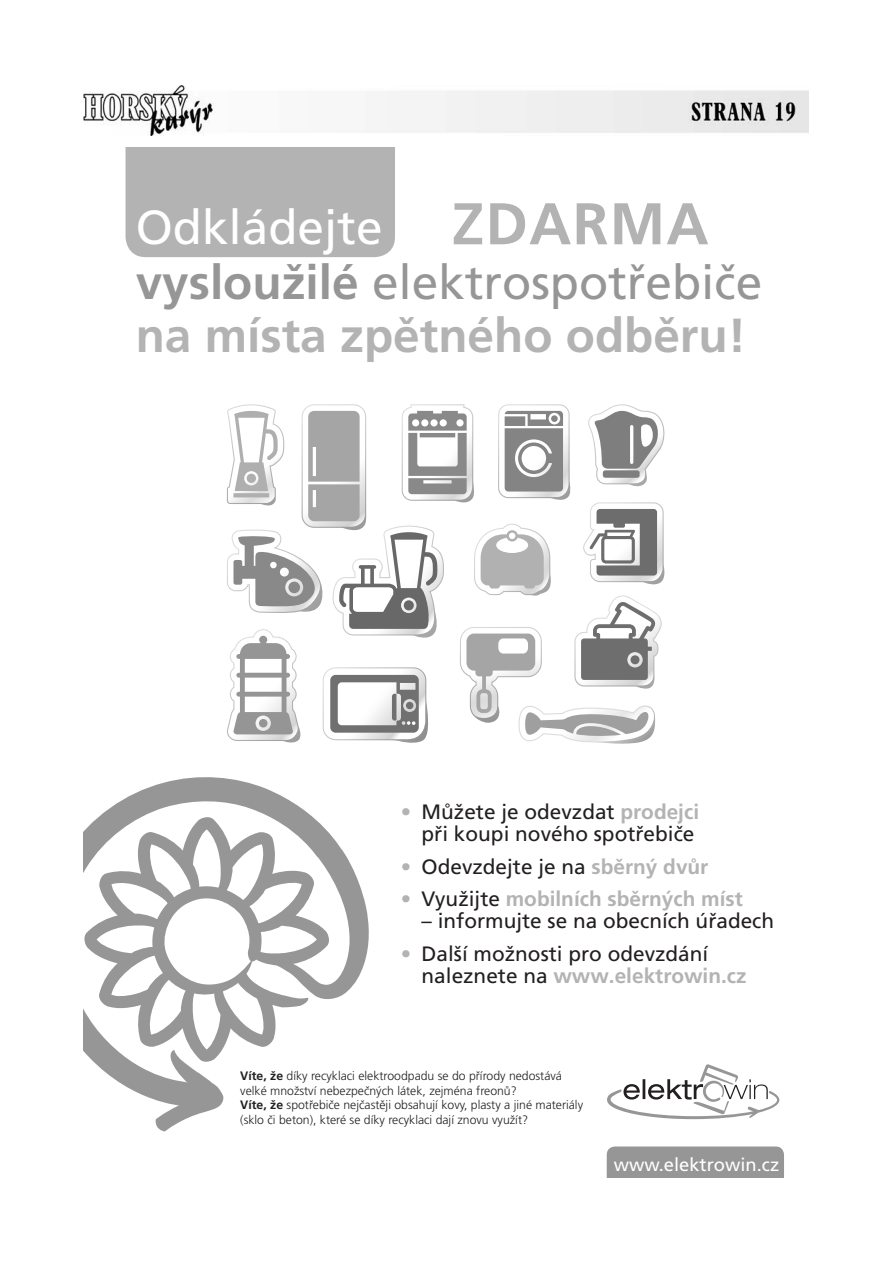
<style>
.page{position:relative;width:893px;height:1263px;background:#fff}
.page>*{position:absolute;margin:0;border:0;box-sizing:border-box;transform-origin:0 0}
.t1{font:700 58.8px "Frutiger CE";letter-spacing:.02em;color:#b3b3b3}
.t2{font:700 47.85px/54px "Frutiger CE";color:#b3b3b3}
.t3{font:20.85px/22px "Frutiger CE";color:#231f20;text-align:right}
.t4{font:700 20.85px "Frutiger CE";color:#b3b3b3}
.t5{font:18.45px "Frutiger CE";color:#fff}
.t6{font:300 12.3px/14.7px "Frutiger CE";color:#231f20}
.s1{font-weight:400;color:#fff}
.s2{color:#969696}
.s3{font-weight:400;color:#969696}
.s4{color:#b3b3b3}
.s5{font-weight:700;color:#b3b3b3}
.s6{font-weight:400}
.s7{font-weight:400;color:#231f20}
.s8{font-weight:700}
</style>
<div class="page">
<svg style="left:227px;top:404px;width:438px;height:340px"></svg>
<svg style="left:607px;top:1064px;width:172px;height:55px"></svg>
<svg style="left:155px;top:1106px;width:64px;height:25px"></svg>
<svg style="left:84px;top:777px;width:285px;height:329px"></svg>
<div style="left:126px;top:148px;width:269px;height:109px;background:#b3b3b3"></div>
<div style="left:607px;top:1146px;width:177px;height:32px;background:#969696"></div>
<img style="left:84px;top:85px;width:725px;height:51px">
<h1 class="t1" style="left:452px;top:190px;width:259px">zdarma</h1>
<h2 class="t2" style="left:136px;top:200px;width:628px"><span class="s1">Odkládejte<br></span><span class="s2">vysloužilé</span> <span class="s3">elektrospotřebiče </span>na místa zpětného odběru!</h2>
<h3 class="t3" style="left:401px;top:801px;width:300px"><span class="s4">•</span> Můžete je odevzdat <span class="s5">prodejci </span>při koupi nového spotřebiče</h3>
<h3 class="t3" style="left:401px;top:855px;width:309px"><span class="s4">•</span> Odevzdejte je na <span class="s5">sběrný dvůr</span></h3>
<h3 class="t4" style="left:401px;top:887px;width:343px"><span class="s6">•</span> <span class="s7">Využijte</span> mobilních sběrných míst</h3>
<h3 class="t3" style="left:422px;top:910px;width:354px">– informujte se na obecních úřadech</h3>
<h3 class="t3" style="left:422px;top:942px;width:326px;text-align:left;text-indent:-21px"><span class="s4">•</span> Další možnosti pro odevzdání naleznete na <span class="s5">www.elektrowin.cz</span></h3>
<p class="t6" style="left:240px;top:1068px;width:344px"><span class="s8">Víte, že</span> díky recyklaci elektroodpadu se do přírody nedostává velké množství nebezpečných látek, zejména freonů?<br><span class="s8">Víte, že</span> spotřebiče nejčastěji obsahují kovy, plasty a jiné mate riály (sklo či beton), které se díky recyklaci dají znovu využít?</p>
<h3 class="t5" style="left:614px;top:1154px;width:167px">www.elektrowin.cz</h3>
</div>
